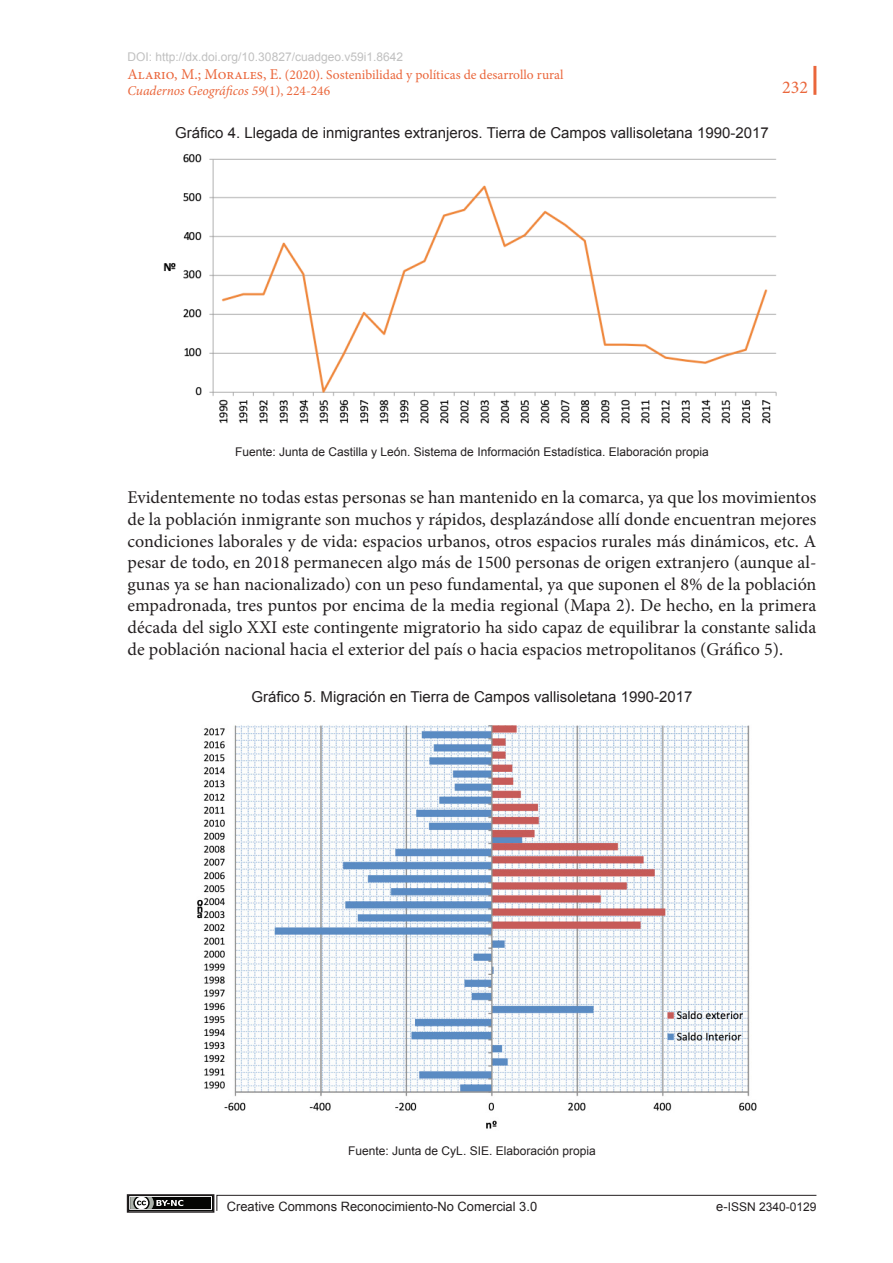
<style>
.page{position:relative;width:893px;height:1263px;background:#fff}
.page>*{position:absolute;margin:0;border:0;box-sizing:border-box;transform-origin:0 0}
.t1{font:18px/21.6px "Minion Pro";letter-spacing:-.005em;color:#231f20;text-align:justify}
.t2{font:18px "Minion Pro";color:#ea663b}
.LEYENDAS{font:15px "Arial";color:#231f20}
.t3{font:13.5px/16.2px "Minion Pro";color:#ea663b}
.t4{font:12.9px "Arial";color:#231f20}
.Piesdefoto{font:12px "Arial";color:#231f20}
.t5{font:12px "Arial";color:#c0c0c0}
.s1{font-size:15px}
.s2{font-style:italic}
.s3{font-size:12.9px}
</style>
<div class="page">
<hr style="left:813px;top:66px;width:3px;height:29px;background:#ea663b">
<div style="left:130px;top:1197px;width:81px;height:12px;background:#040503"></div>
<svg style="left:130px;top:1197px;width:53px;height:12px"></svg>
<div style="left:127px;top:1194px;width:87px;height:19px;border:2px solid #231f20"></div>
<svg style="left:216px;top:1194px;width:601px;height:17px"></svg>
<img style="left:163px;top:154px;width:614px;height:270px">
<img style="left:197px;top:725px;width:560px;height:404px">
<p class="t5" style="left:128px;top:49px;width:277px">DOI: http://dx.doi.org/10.30827/cuadgeo.v59i1.8642</p>
<p class="t3" style="left:128px;top:66px;width:438px"><span class="s1">Alario, M.; Morales, E.</span> (2020). Sostenibilidad y políticas de desarrollo rural<br><span class="s2">Cuadernos Geográficos 59</span>(1), 224-246</p>
<p class="LEYENDAS" style="left:175px;top:123px;width:595px">Gráfico 4. Llegada de inmigrantes extranjeros. Tierra de Campos vallisoletana 1990-2017</p>
<p class="t2" style="left:782px;top:75px;width:27px">232</p>
<p class="Piesdefoto" style="left:235px;top:444px;width:475px">Fuente: Junta de Castilla y León. Sistema de Información Estadística. Elaboración propia</p>
<p class="t1" style="left:128px;top:487px;width:690px">Evidentemente no todas estas personas se han mantenido en la comarca, ya que los movimientos de la población inmigrante son muchos y rápidos, desplazándose allí donde encuentran mejores condiciones laborales y de vida: espacios urbanos, otros espacios rurales más dinámicos, etc. A pesar de todo, en 2018 permanecen algo más de 1500 personas de origen extranjero (aunque al&shy;gunas ya se han nacionalizado) con un peso fundamental, ya que suponen el 8% de la población empadronada, tres puntos por encima de la media regional (Mapa 2). De hecho, en la primera década del siglo XXI este contingente migratorio ha sido capaz de equilibrar la constante salida de población nacional hacia el exterior del país o hacia espacios metropolitanos (Gráfico 5).</p>
<p class="LEYENDAS" style="left:251px;top:687px;width:443px">Gráfico 5. Migración en Tierra de Campos vallisoletana 1990-2017</p>
<p class="Piesdefoto" style="left:348px;top:1143px;width:249px">Fuente: Junta de CyL. SIE. Elaboración propia</p>
<p class="t4" style="left:227px;top:1198px;width:312px">Creative Commons Reconocimiento-No Comercial 3.0</p>
<p class="Piesdefoto" style="left:716px;top:1199px;width:102px"><span class="s3">e-</span>ISSN 2340-0129</p>
</div>
